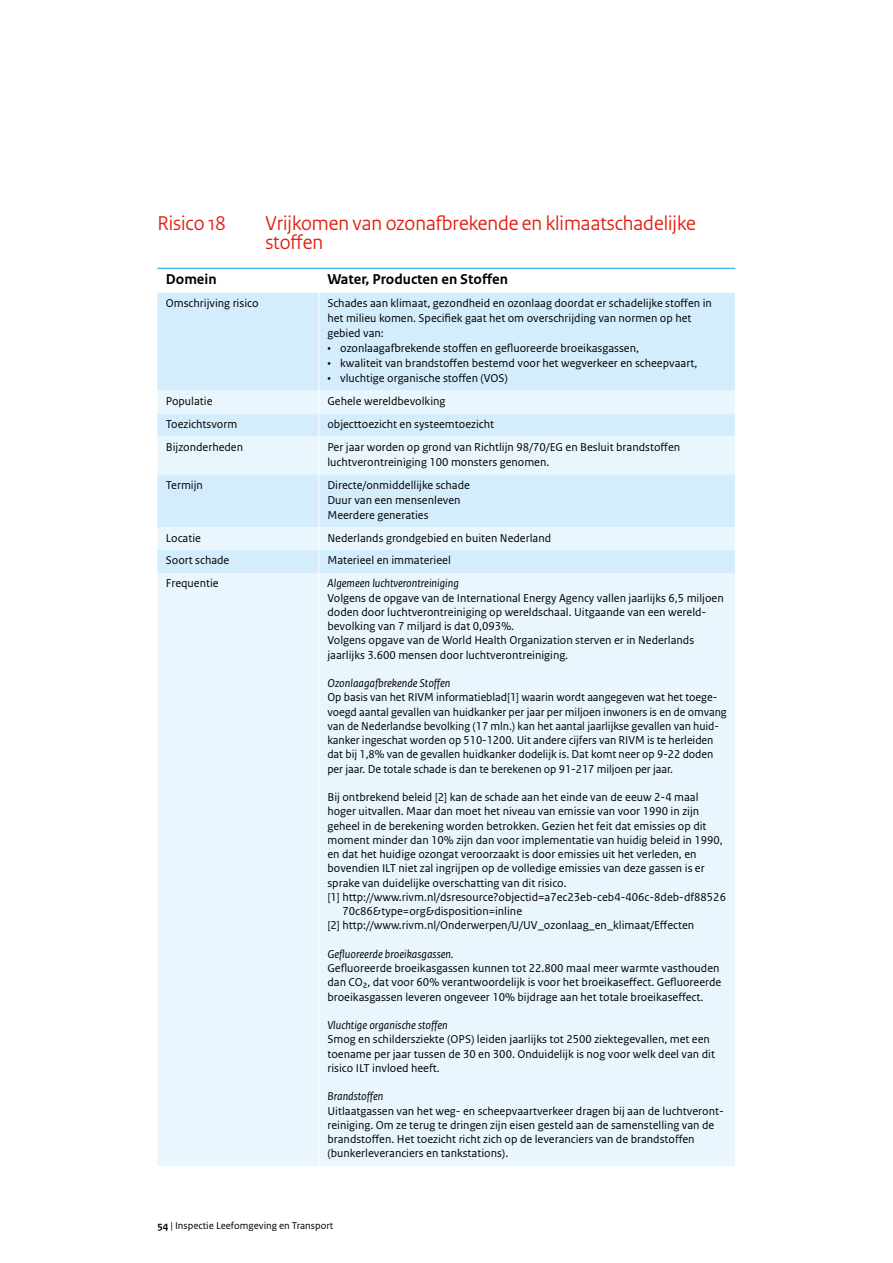
<style>
.page{position:relative;width:893px;height:1263px;background:#fff}
.page>*{position:absolute;margin:0;border:0;box-sizing:border-box;transform-origin:0 0}
.Kop_niveau_2{font:21px/19.2px "Rijksoverheid Sans Heading";color:#e31b0e}
._30_RO_Tabel_Kop{font:700 15px "Rijksoverheid Sans Text";color:#000}
._32_RO_Tabel_Broodte{font:12px/14.2px "Rijksoverheid Sans Text";color:#000}
._32_RO_Tabel_Broodte-2{font:italic 12px "Rijksoverheid Sans Text";color:#000}
.t1{font:10.5px "Rijksoverheid Sans Text";color:#000}
.s1{font-weight:700}
</style>
<div class="page">
<div style="left:157px;top:293px;width:578px;height:98px;background:#d3edfc"></div>
<svg style="left:157px;top:391px;width:578px;height:775px;fill:#e9f6fd"></svg>
<hr style="left:319px;top:293px;width:1px;height:98px;background:#fff">
<svg style="left:319px;top:391px;width:1px;height:45px"></svg>
<hr style="left:319px;top:436px;width:1px;height:38px;background:#fff">
<hr style="left:319px;top:474px;width:1px;height:53px;background:#fff">
<svg style="left:319px;top:527px;width:1px;height:46px"></svg>
<hr style="left:319px;top:573px;width:1px;height:593px;background:#fff">
<hr style="left:157px;top:268px;width:162px;height:1px;background:#009de2">
<hr style="left:319px;top:268px;width:416px;height:1px;background:#009de2">
<p class="Kop_niveau_2" style="left:157px;top:213px;width:70px">Risico 18</p>
<p class="Kop_niveau_2" style="left:265px;top:213px;width:432px">Vrijkomen van ozonafbrekende en klimaatschadelijke stoffen</p>
<p class="_30_RO_Tabel_Kop" style="left:166px;top:271px;width:52px">Domein</p>
<p class="_30_RO_Tabel_Kop" style="left:327px;top:271px;width:182px">Water, Producten en Stoffen</p>
<p class="_32_RO_Tabel_Broodte" style="left:166px;top:296px;width:94px">Omschrijving risico</p>
<p class="_32_RO_Tabel_Broodte" style="left:327px;top:296px;width:386px;line-height:15px">Schades aan klimaat, gezondheid en ozonlaag doordat er schadelijke stoffen in het milieu komen. Specifiek gaat het om overschrijding van normen op het gebied van:</p>
<p class="_32_RO_Tabel_Broodte" style="left:327px;top:341px;width:313px">• ozonlaagafbrekende stoffen en gefluoreerde broeikasgassen,</p>
<p class="_32_RO_Tabel_Broodte" style="left:327px;top:356px;width:371px">• kwaliteit van brandstoffen bestemd voor het wegverkeer en scheepvaart,</p>
<p class="_32_RO_Tabel_Broodte" style="left:327px;top:371px;width:182px">• vluchtige organische stoffen (VOS)</p>
<p class="_32_RO_Tabel_Broodte" style="left:166px;top:394px;width:48px">Populatie</p>
<p class="_32_RO_Tabel_Broodte" style="left:327px;top:394px;width:120px">Gehele wereldbevolking</p>
<p class="_32_RO_Tabel_Broodte" style="left:166px;top:417px;width:73px">Toezichtsvorm</p>
<p class="_32_RO_Tabel_Broodte" style="left:327px;top:417px;width:168px">objecttoezicht en systeemtoezicht</p>
<p class="_32_RO_Tabel_Broodte" style="left:166px;top:440px;width:79px">Bijzonderheden</p>
<p class="_32_RO_Tabel_Broodte" style="left:327px;top:439px;width:354px;line-height:15px">Per jaar worden op grond van Richtlijn 98/70/EG en Besluit brandstoffen luchtverontreiniging 100 monsters genomen.</p>
<p class="_32_RO_Tabel_Broodte" style="left:166px;top:478px;width:39px">Termijn</p>
<p class="_32_RO_Tabel_Broodte" style="left:327px;top:477px;width:144px;line-height:15px">Directe/onmiddellijke schade<br>Duur van een mensenleven<br>Meerdere generaties</p>
<p class="_32_RO_Tabel_Broodte" style="left:166px;top:531px;width:37px">Locatie</p>
<p class="_32_RO_Tabel_Broodte" style="left:327px;top:531px;width:225px">Nederlands grondgebied en buiten Nederland</p>
<p class="_32_RO_Tabel_Broodte" style="left:166px;top:553px;width:65px">Soort schade</p>
<p class="_32_RO_Tabel_Broodte" style="left:327px;top:553px;width:125px">Materieel en immaterieel</p>
<p class="_32_RO_Tabel_Broodte" style="left:166px;top:576px;width:54px">Frequentie</p>
<p class="_32_RO_Tabel_Broodte-2" style="left:327px;top:577px;width:133px">Algemeen luchtverontreiniging</p>
<p class="_32_RO_Tabel_Broodte" style="left:327px;top:591px;width:398px">Volgens de opgave van de International Energy Agency vallen jaarlijks 6,5 miljoen doden door luchtverontreiniging op wereldschaal. Uitgaande van een wereld&shy;bevolking van 7 miljard is dat 0,093%.</p>
<p class="_32_RO_Tabel_Broodte" style="left:327px;top:633px;width:368px">Volgens opgave van de World Health Organization sterven er in Nederlands jaarlijks 3.600 mensen door luchtverontreiniging.</p>
<p class="_32_RO_Tabel_Broodte-2" style="left:327px;top:676px;width:125px">Ozonlaagafbrekende Stoffen</p>
<p class="_32_RO_Tabel_Broodte" style="left:327px;top:690px;width:401px">Op basis van het RIVM informatieblad[1] waarin wordt aangegeven wat het toege&shy;voegd aantal gevallen van huidkanker per jaar per miljoen inwoners is en de omvang van de Nederlandse bevolking (17 mln.) kan het aantal jaarlijkse gevallen van huid&shy;kanker ingeschat worden op 510-1200. Uit andere cijfers van RIVM is te herleiden dat bij 1,8% van de gevallen huidkanker dodelijk is. Dat komt neer op 9-22 doden per jaar. De totale schade is dan te berekenen op 91-217 miljoen per jaar.</p>
<p class="_32_RO_Tabel_Broodte" style="left:327px;top:790px;width:397px">Bij ontbrekend beleid [2] kan de schade aan het einde van de eeuw 2-4 maal hoger uitvallen. Maar dan moet het niveau van emissie van voor 1990 in zijn geheel in de berekening worden betrokken. Gezien het feit dat emissies op dit moment minder dan 10% zijn dan voor implementatie van huidig beleid in 1990, en dat het huidige ozongat veroorzaakt is door emissies uit het verleden, en bovendien ILT niet zal ingrijpen op de volledige emissies van deze gassen is er sprake van duidelijke overschatting van dit risico.</p>
<p class="_32_RO_Tabel_Broodte" style="left:342px;top:890px;width:385px;text-indent:-15px">[1] http://www.rivm.nl/dsresource?objectid=a7ec23eb-ceb4-406c-8deb-df88526<br>70c86&amp;type=org&amp;disposition=inline</p>
<p class="_32_RO_Tabel_Broodte" style="left:327px;top:918px;width:368px">[2] http://www.rivm.nl/Onderwerpen/U/UV_ozonlaag_en_klimaat/Effecten</p>
<p class="_32_RO_Tabel_Broodte-2" style="left:327px;top:947px;width:128px">Gefluoreerde broeikasgassen.</p>
<p class="_32_RO_Tabel_Broodte" style="left:327px;top:961px;width:395px">Gefluoreerde broeikasgassen kunnen tot 22.800 maal meer warmte vasthouden dan CO₂, dat voor 60% verantwoordelijk is voor het broeikaseffect. Gefluoreerde broeikasgassen leveren ongeveer 10% bijdrage aan het totale broeikaseffect.</p>
<p class="_32_RO_Tabel_Broodte-2" style="left:327px;top:1018px;width:122px">Vluchtige organische stoffen</p>
<p class="_32_RO_Tabel_Broodte" style="left:327px;top:1032px;width:389px">Smog en schildersziekte (OPS) leiden jaarlijks tot 2500 ziektegevallen, met een toename per jaar tussen de 30 en 300. Onduidelijk is nog voor welk deel van dit risico ILT invloed heeft.</p>
<p class="_32_RO_Tabel_Broodte-2" style="left:327px;top:1090px;width:58px">Brandstoffen</p>
<p class="_32_RO_Tabel_Broodte" style="left:327px;top:1104px;width:398px">Uitlaatgassen van het weg- en scheepvaartverkeer dragen bij aan de luchtveront&shy;reiniging. Om ze terug te dringen zijn eisen gesteld aan de samenstelling van de brandstoffen. Het toezicht richt zich op de leveranciers van de brandstoffen (bunkerleveranciers en tankstations).</p>
<p class="t1" style="left:157px;top:1219px;width:178px"><span class="s1">54</span> | Inspectie Leefomgeving en Transport</p>
</div>
